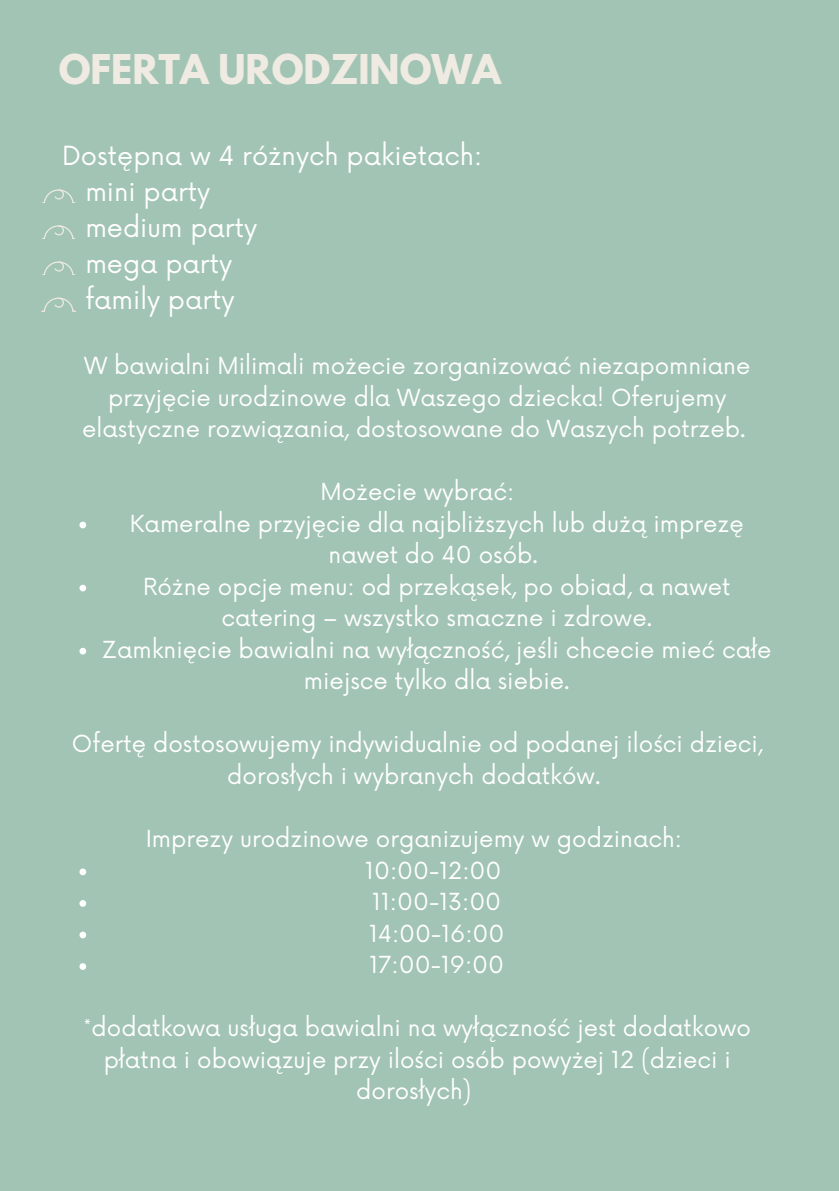
<style>
.page{position:relative;width:839px;height:1191px;background:#fff}
.page>*{position:absolute;margin:0;border:0;box-sizing:border-box;transform-origin:0 0}
.t1{font:700 36.4px "League Spartan";color:#efebe2}
.t2{font:25.8px/36px "Now";color:#fff}
.t3{font:23px/31.6px "Now";color:#fff;text-align:center}
</style>
<div class="page">
<div style="left:0;top:0;width:838px;height:1191px;background:#a2c4b4"></div>
<svg style="left:42px;top:261px;width:34px;height:14px"></svg>
<svg style="left:42px;top:225px;width:34px;height:14px"></svg>
<svg style="left:42px;top:189px;width:34px;height:14px"></svg>
<svg style="left:42px;top:298px;width:33px;height:13px"></svg>
<svg style="left:79px;top:522px;width:7px;height:6px"></svg>
<svg style="left:79px;top:585px;width:7px;height:6px"></svg>
<svg style="left:79px;top:648px;width:7px;height:7px"></svg>
<svg style="left:79px;top:869px;width:7px;height:6px"></svg>
<svg style="left:79px;top:900px;width:7px;height:7px"></svg>
<svg style="left:79px;top:932px;width:7px;height:6px"></svg>
<svg style="left:79px;top:963px;width:7px;height:7px"></svg>
<h2 class="t1" style="left:59px;top:51px;width:444px">OFERTA URODZINOWA</h2>
<h1 class="t2" style="left:85px;top:139px;width:398px;text-indent:-23px">Dostępna w 4 różnych pakietach: mini party<br>medium party<br>mega party<br>family party</h1>
<p class="t3" style="left:82px;top:351px;width:669px">W bawialni Milimali możecie zorganizować niezapomniane przyjęcie urodzinowe dla Waszego dziecka! Oferujemy elastyczne rozwiązania, dostosowane do Waszych potrzeb.</p>
<p class="t3" style="left:320px;top:477px;width:195px">Możecie wybrać:</p>
<p class="t3" style="left:130px;top:509px;width:615px">Kameralne przyjęcie dla najbliższych lub dużą imprezę nawet do 40 osób.</p>
<p class="t3" style="left:143px;top:572px;width:589px">Różne opcje menu: od przekąsek, po obiad, a nawet catering – wszystko smaczne i zdrowe.</p>
<p class="t3" style="left:102px;top:635px;width:671px">Zamknięcie bawialni na wyłączność, jeśli chcecie mieć całe miejsce tylko dla siebie.</p>
<p class="t3" style="left:72px;top:730px;width:692px">Ofertę dostosowujemy indywidualnie od podanej ilości dzieci, dorosłych i wybranych dodatków.</p>
<p class="t3" style="left:146px;top:824px;width:538px">Imprezy urodzinowe organizujemy w godzinach:</p>
<p class="t3" style="left:365px;top:856px;width:138px">10:00-12:00</p>
<p class="t3" style="left:372px;top:887px;width:130px">11:00-13:00</p>
<p class="t3" style="left:369px;top:919px;width:137px">14:00-16:00</p>
<p class="t3" style="left:369px;top:950px;width:136px">17:00-19:00</p>
<p class="t3" style="left:83px;top:1013px;width:669px">*dodatkowa usługa bawialni na wyłączność jest dodatkowo płatna i obowiązuje przy ilości osób powyżej 12 (dzieci i dorosłych)</p>
</div>
